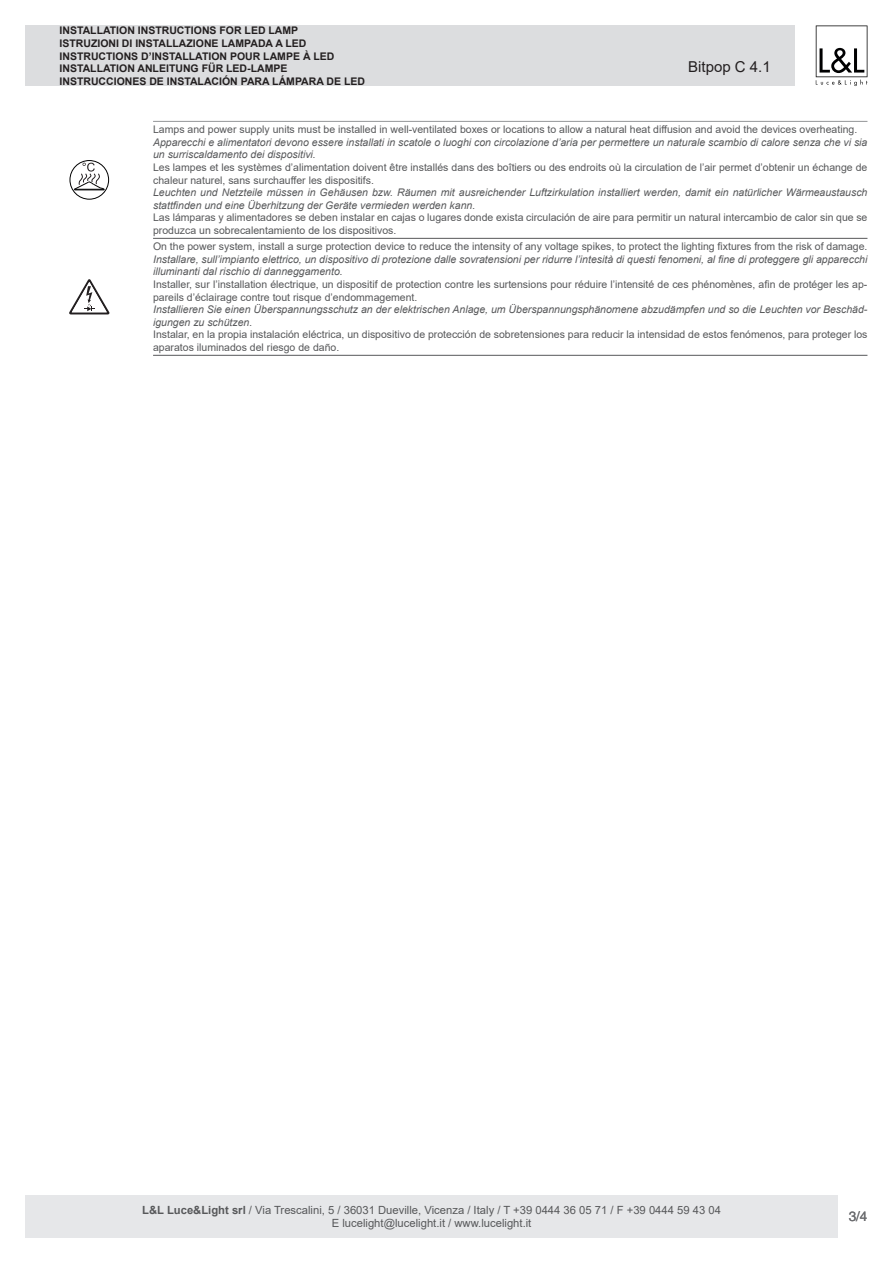
<style>
.page{position:relative;width:893px;height:1263px;background:#fff}
.page>*{position:absolute;margin:0;border:0;box-sizing:border-box;transform-origin:0 0}
.t1{font:15px "Arial";color:#231f20}
.t2{font:13.5px "Helvetica LT Std";color:#6c6d70}
.t3{font:11.25px/12.8px "Arial";color:#57585a;text-align:center}
.t4{font:10.5px/12.6px "Arial";color:#57585a}
.t5{font:italic 10.5px/12.6px "Arial";color:#57585a}
.t6{font:700 10.5px "Arial";color:#231f20}
.s1{font-weight:700}
</style>
<div class="page">
<div style="left:26px;top:1195px;width:812px;height:42px;background:#e6e7e9"></div>
<div style="left:26px;top:26px;width:769px;height:60px;background:#dcdddf"></div>
<svg style="left:816px;top:26px;width:51px;height:60px"></svg>
<hr style="left:153px;top:121px;width:714px;height:1px;background:#939598">
<hr style="left:153px;top:238px;width:714px;height:1px;background:#57585a">
<hr style="left:153px;top:355px;width:714px;height:1px;background:#57585a">
<div style="left:70px;top:160px;width:39px;height:40px;border:1px solid #000001;border-radius:50%"></div>
<hr style="left:74px;top:190px;width:30px;height:1px;background:#000001">
<svg style="left:74px;top:163px;width:31px;height:27px"></svg>
<svg style="left:69px;top:279px;width:40px;height:35px"></svg>
<p class="t6" style="left:60px;top:23px;width:240px">INSTALLATION INSTRUCTIONS FOR LED LAMP</p>
<p class="t6" style="left:60px;top:36px;width:248px">ISTRUZIONI DI INSTALLAZIONE LAMPADA A LED</p>
<p class="t6" style="left:60px;top:49px;width:276px">INSTRUCTIONS D’INSTALLATION POUR LAMPE À LED</p>
<p class="t6" style="left:60px;top:61px;width:229px">INSTALLATION ANLEITUNG FÜR LED-LAMPE</p>
<p class="t6" style="left:60px;top:74px;width:307px">INSTRUCCIONES DE INSTALACIÓN PARA LÁMPARA DE LED</p>
<p class="t1" style="left:688px;top:56px;width:84px">Bitpop C 4.1</p>
<p class="t4" style="left:153px;top:123px;width:706px">Lamps and power supply units must be installed in well-ventilated boxes or locations to allow a natural heat diffusion and avoid the devices overheating.</p>
<p class="t5" style="left:153px;top:136px;width:716px">Apparecchi e alimentatori devono essere installati in scatole o luoghi con circolazione d’aria per permettere un naturale scambio di calore senza che vi sia un surriscaldamento dei dispositivi.</p>
<p class="t4" style="left:153px;top:161px;width:716px">Les lampes et les systèmes d’alimentation doivent être installés dans des boîtiers ou des endroits où la circulation de l’air permet d’obtenir un échange de chaleur naturel, sans surchauffer les dispositifs.</p>
<p class="t5" style="left:153px;top:186px;width:716px">Leuchten und Netzteile müssen in Gehäusen bzw. Räumen mit ausreichender Luftzirkulation installiert werden, damit ein natürlicher Wärmeaustausch stattfinden und eine Überhitzung der Geräte vermieden werden kann.</p>
<p class="t4" style="left:153px;top:211px;width:716px">Las lámparas y alimentadores se deben instalar en cajas o lugares donde exista circulación de aire para permitir un natural intercambio de calor sin que se produzca un sobrecalentamiento de los dispositivos.</p>
<p class="t4" style="left:153px;top:240px;width:716px">On the power system, install a surge protection device to reduce the intensity of any voltage spikes, to protect the lighting fixtures from the risk of damage.</p>
<p class="t5" style="left:153px;top:253px;width:716px">Installare, sull’impianto elettrico, un dispositivo di protezione dalle sovratensioni per ridurre l’intesità di questi fenomeni, al fine di proteggere gli apparecchi illuminanti dal rischio di danneggamento.</p>
<p class="t4" style="left:153px;top:278px;width:716px">Installer, sur l’installation électrique, un dispositif de protection contre les surtensions pour réduire l’intensité de ces phénomènes, afin de protéger les ap&shy;pareils d’éclairage contre tout risque d’endommagement.</p>
<p class="t5" style="left:153px;top:303px;width:716px">Installieren Sie einen Überspannungsschutz an der elektrischen Anlage, um Überspannungsphänomene abzudämpfen und so die Leuchten vor Beschäd&shy;igungen zu schützen.</p>
<p class="t4" style="left:153px;top:328px;width:716px">Instalar, en la propia instalación eléctrica, un dispositivo de protección de sobretensiones para reducir la intensidad de estos fenómenos, para proteger los aparatos iluminados del riesgo de daño.</p>
<p class="t3" style="left:142px;top:1203px;width:580px"><span class="s1">L&amp;L Luce&amp;Light srl</span> / Via Trescalini, 5 / 36031 Dueville, Vicenza / Italy / T +39 0444 36 05 71 / F +39 0444 59 43 04<br>E lucelight@lucelight.it / www.lucelight.it</p>
<p class="t2" style="left:849px;top:1208px;width:20px">3/4</p>
</div>
